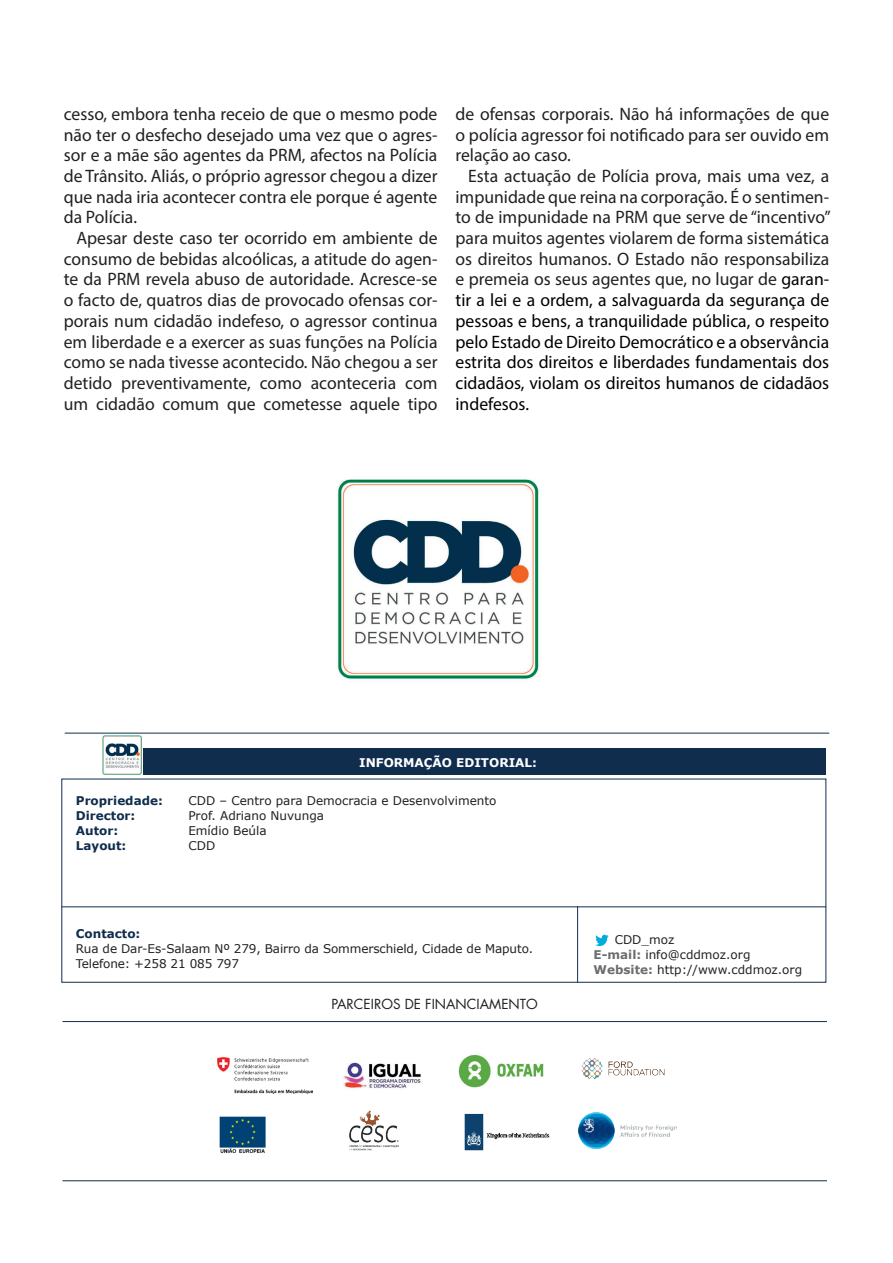
<style>
.page{position:relative;width:893px;height:1263px;background:#fff}
.page>*{position:absolute;margin:0;border:0;box-sizing:border-box;transform-origin:0 0}
.t1{font:18px/20.7px "Myriad Pro";color:#231f20;text-align:justify}
.t2{font:13.5px "Futura LT";color:#231f20}
.t3{font:12px/15px "Verdana";color:#231f20}
.t4{font:700 12px "Verdana";color:#102d4e}
.t5{font:700 12px "Verdana";color:#fff}
.s1{color:#000002}
.s2{font-weight:700;color:#6c6d70}
</style>
<div class="page">
<img style="left:337px;top:479px;width:202px;height:200px">
<img style="left:102px;top:735px;width:40px;height:40px">
<div style="left:143px;top:748px;width:683px;height:27px;background:#102d4e"></div>
<hr style="left:62px;top:906px;width:764px;height:1px;background:#102d4e">
<hr style="left:577px;top:906px;width:1px;height:77px;background:#102d4e">
<img style="left:595px;top:934px;width:14px;height:13px">
<hr style="left:65px;top:733px;width:764px;height:1px;background:#102d4e">
<img style="left:220px;top:1117px;width:46px;height:36px">
<hr style="left:62px;top:1021px;width:765px;height:1px;background:#102d4e">
<img style="left:217px;top:1058px;width:95px;height:35px">
<img style="left:458px;top:1055px;width:85px;height:33px">
<img style="left:581px;top:1057px;width:84px;height:22px">
<img style="left:464px;top:1113px;width:86px;height:38px">
<img style="left:343px;top:1062px;width:78px;height:27px">
<img style="left:349px;top:1110px;width:50px;height:41px">
<hr style="left:62px;top:1180px;width:765px;height:1px;background:#102d4e">
<img style="left:578px;top:1112px;width:98px;height:36px">
<p class="t1" style="left:64px;top:103px;width:375px">cesso, embora tenha receio de que o mesmo pode não ter o desfecho desejado uma vez que o agres&shy;sor e a mãe são agentes da PRM, afectos na Polícia de Trânsito. Aliás, o próprio agressor chegou a dizer que nada iria acontecer contra ele porque é agente da Polícia.</p>
<p class="t1" style="left:64px;top:227px;width:375px;text-indent:13px">Apesar deste caso ter ocorrido em ambiente de consumo de bebidas alcoólicas, a atitude do agen&shy;te da PRM revela abuso de autoridade. Acresce-se o facto de, quatros dias de provocado ofensas cor&shy;porais num cidadão indefeso, o agressor continua em liberdade e a exercer as suas funções na Polícia como se nada tivesse acontecido. Não chegou a ser detido preventivamente, como aconteceria com um cidadão comum que cometesse aquele tipo</p>
<p class="t1" style="left:455px;top:103px;width:375px">de ofensas corporais. Não há informações de que o polícia agressor foi notificado para ser ouvido em relação ao caso.</p>
<p class="t1" style="left:455px;top:165px;width:377px;text-indent:13px">Esta actuação de Polícia prova, mais uma vez, a impunidade que reina na corporação. É o sentimen&shy;to de impunidade na PRM que serve de “incentivo” para muitos agentes violarem de forma sistemática os direitos humanos. O Estado não responsabiliza e premeia os seus agentes que, no lugar de <span class="s1">garan&shy;tir a lei e a ordem, a salvaguarda da segurança de pessoas e bens, a tranquilidade pública, o respeito pelo Estado de Direito Democrático e a observância estrita dos direitos e liberdades fundamentais dos cidadãos, violam os direitos humanos de cidadãos indefesos.</span></p>
<p class="t5" style="left:359px;top:755px;width:179px">INFORMAÇÃO EDITORIAL:</p>
<p class="t4" style="left:76px;top:793px;width:89px">Propriedade:</p>
<p class="t3" style="left:188px;top:793px;width:310px">CDD – Centro para Democracia e Desenvolvimento</p>
<p class="t4" style="left:76px;top:808px;width:61px">Director:</p>
<p class="t3" style="left:188px;top:808px;width:137px">Prof. Adriano Nuvunga</p>
<p class="t4" style="left:76px;top:823px;width:44px">Autor:</p>
<p class="t3" style="left:188px;top:823px;width:80px">Emídio Beúla</p>
<p class="t4" style="left:76px;top:837px;width:52px">Layout:</p>
<p class="t3" style="left:188px;top:838px;width:28px">CDD</p>
<p class="t4" style="left:76px;top:926px;width:66px">Contacto:</p>
<p class="t3" style="left:76px;top:941px;width:459px">Rua de Dar-Es-Salaam Nº 279, Bairro da Sommerschield, Cidade de Maputo.<br>Telefone: +258 21 085 797</p>
<p class="t3" style="left:594px;top:933px;width:210px;text-indent:21px">CDD_moz<br><span class="s2">E-mail:</span> info@cddmoz.org<br><span class="s2">Website:</span> http://www.cddmoz.org</p>
<p class="t2" style="left:331px;top:996px;width:208px">PARCEIROS DE FINANCIAMENTO</p>
</div>
